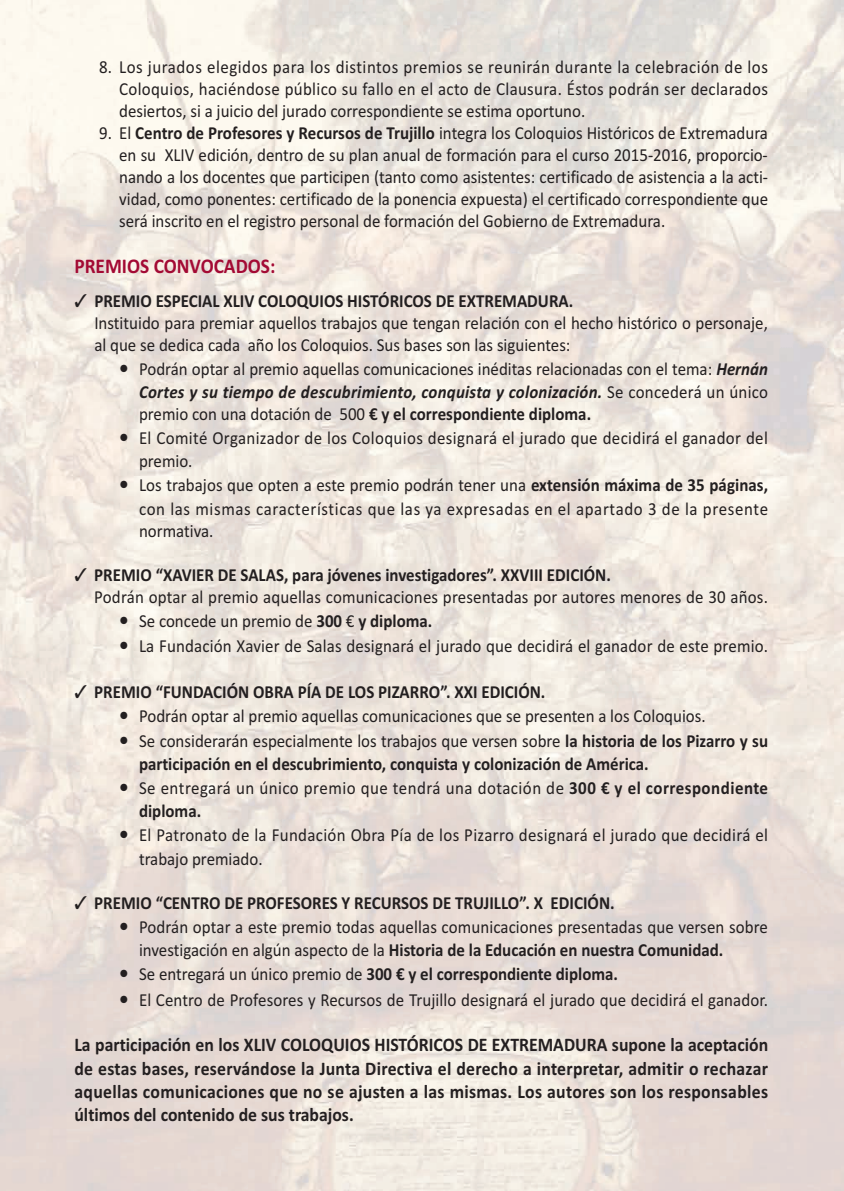
<style>
.page{position:relative;width:844px;height:1191px;background:#fff}
.page>*{position:absolute;margin:0;border:0;box-sizing:border-box;transform-origin:0 0}
.t1{font:700 21px "Calibri";color:#a30a34;scale:.92 1}
.t2{font:700 19.25px/23.1px "Calibri";color:#231f20;text-align:justify;scale:.92 1}
.t3{font:18.38px/22.1px "Calibri";color:#231f20;text-align:justify;scale:.92 1}
.t4{font:700 18.38px/23.3px "Calibri";color:#231f20;scale:.92 1}
.t5{font:18.38px/23.3px "Calibri";letter-spacing:.02em;color:#231f20;scale:.92 1}
.t6{font:18.38px/23.3px "Calibri";letter-spacing:.03em;color:#231f20;scale:.92 1}
.s1{font-weight:700}
.s2{font-weight:700;font-size:21px}
.s3{font-weight:700;font-style:italic}
.s4{font-size:21px}
.s5{font-weight:400}
</style>
<div class="page">
<img style="left:0;top:0;width:843px;height:1191px">
<p class="t3" style="left:119px;top:57px;width:706px;text-indent:-20px">8. Los jurados elegidos para los distintos premios se reunirán durante la celebración de los Coloquios, haciéndose público su fallo en el acto de Clausura. Éstos podrán ser declarados desiertos, si a juicio del jurado correspondiente se estima oportuno.</p>
<p class="t3" style="left:119px;top:123px;width:706px;text-indent:-20px">9. El <span class="s1">Centro de Profesores y Recursos de Trujillo</span> integra los Coloquios Históricos de Extremadura en su XLIV edición, dentro de su plan anual de formación para el curso 2015‐2016, proporcio‐ nando a los docentes que participen (tanto como asistentes: certificado de asistencia a la acti‐ vidad, como ponentes: certificado de la ponencia expuesta) el certificado correspondiente que será inscrito en el registro personal de formación del Gobierno de Extremadura.</p>
<p class="t1" style="left:74px;top:259px;width:220px">PREMIOS CONVOCADOS:</p>
<p class="t3" style="left:94px;top:291px;width:733px;text-align:left;text-indent:-20px">✓ <span class="s1">PREMIO ESPECIAL XLIV COLOQUIOS HISTÓRICOS DE EXTREMADURA.<br></span>Instituido para premiar aquellos trabajos que tengan relación con el hecho histórico o personaje, al que se dedica cada año los Coloquios. Sus bases son las siguientes:</p>
<p class="t3" style="left:139px;top:359px;width:685px;line-height:22.6px;text-indent:-20px"><span class="s2">•</span> Podrán optar al premio aquellas comunicaciones inéditas relacionadas con el tema: <span class="s3">Hernán Cortes y su tiempo de descubrimiento, conquista y colonización.</span> Se concederá un único premio con una dotación de 500 <span class="s1">€ y el correspondiente diploma.</span></p>
<p class="t5" style="left:139px;top:428px;width:685px;text-indent:-20px"><span class="s2">•</span> El Comité Organizador de los Coloquios designará el jurado que decidirá el ganador del premio.</p>
<p class="t3" style="left:139px;top:475px;width:685px;line-height:22.6px;text-indent:-20px"><span class="s2">•</span> Los trabajos que opten a este premio podrán tener una <span class="s1">extensión máxima de 35 páginas, </span>con las mismas características que las ya expresadas en el apartado 3 de la presente normativa.</p>
<p class="t3" style="left:94px;top:565px;width:733px;text-indent:-20px">✓ <span class="s1">PREMIO “XAVIER DE SALAS, para jóvenes investigadores”. XXVIII EDICIÓN.<br></span>Podrán optar al premio aquellas comunicaciones presentadas por autores menores de 30 años.</p>
<p class="t3" style="left:119px;top:611px;width:342px"><span class="s2">•</span> Se concede un premio de <span class="s1">300</span> € <span class="s1">y diploma.</span></p>
<p class="t3" style="left:119px;top:636px;width:706px"><span class="s2">•</span> La Fundación Xavier de Salas designará el jurado que decidirá el ganador de este premio.</p>
<p class="t4" style="left:74px;top:681px;width:513px">✓ PREMIO “FUNDACIÓN OBRA PÍA DE LOS PIZARRO”. XXI EDICIÓN.</p>
<p class="t3" style="left:119px;top:706px;width:639px"><span class="s2">•</span> Podrán optar al premio aquellas comunicaciones que se presenten a los Coloquios.</p>
<p class="t4" style="left:139px;top:730px;width:685px;text-indent:-20px"><span class="s4">•</span> <span class="s5">Se considerarán especialmente los trabajos que versen sobre</span> la historia de los Pizarro y su participación en el descubrimiento, conquista y colonización de América.</p>
<p class="t6" style="left:139px;top:778px;width:685px;text-indent:-20px"><span class="s2">•</span> Se entregará un único premio que tendrá una dotación de <span class="s1">300 € y el correspondiente diploma.</span></p>
<p class="t5" style="left:139px;top:825px;width:685px;text-indent:-20px"><span class="s2">•</span> El Patronato de la Fundación Obra Pía de los Pizarro designará el jurado que decidirá el trabajo premiado.</p>
<p class="t4" style="left:74px;top:892px;width:588px">✓ PREMIO “CENTRO DE PROFESORES Y RECURSOS DE TRUJILLO”. X EDICIÓN.</p>
<p class="t3" style="left:139px;top:916px;width:685px;line-height:23.3px;text-indent:-20px"><span class="s2">•</span> Podrán optar a este premio todas aquellas comunicaciones presentadas que versen sobre investigación en algún aspecto de la <span class="s1">Historia de la Educación en nuestra Comunidad.</span></p>
<p class="t4" style="left:119px;top:964px;width:543px"><span class="s4">•</span> <span class="s5">Se entregará un único premio de</span> 300 € y el correspondiente diploma.</p>
<p class="t3" style="left:119px;top:990px;width:706px"><span class="s2">•</span> El Centro de Profesores y Recursos de Trujillo designará el jurado que decidirá el ganador.</p>
<p class="t2" style="left:74px;top:1035px;width:755px">La participación en los XLIV COLOQUIOS HISTÓRICOS DE EXTREMADURA supone la aceptación de estas bases, reservándose la Junta Directiva el derecho a interpretar, admitir o rechazar aquellas comunicaciones que no se ajusten a las mismas. Los autores son los responsables últimos del contenido de sus trabajos.</p>
</div>
